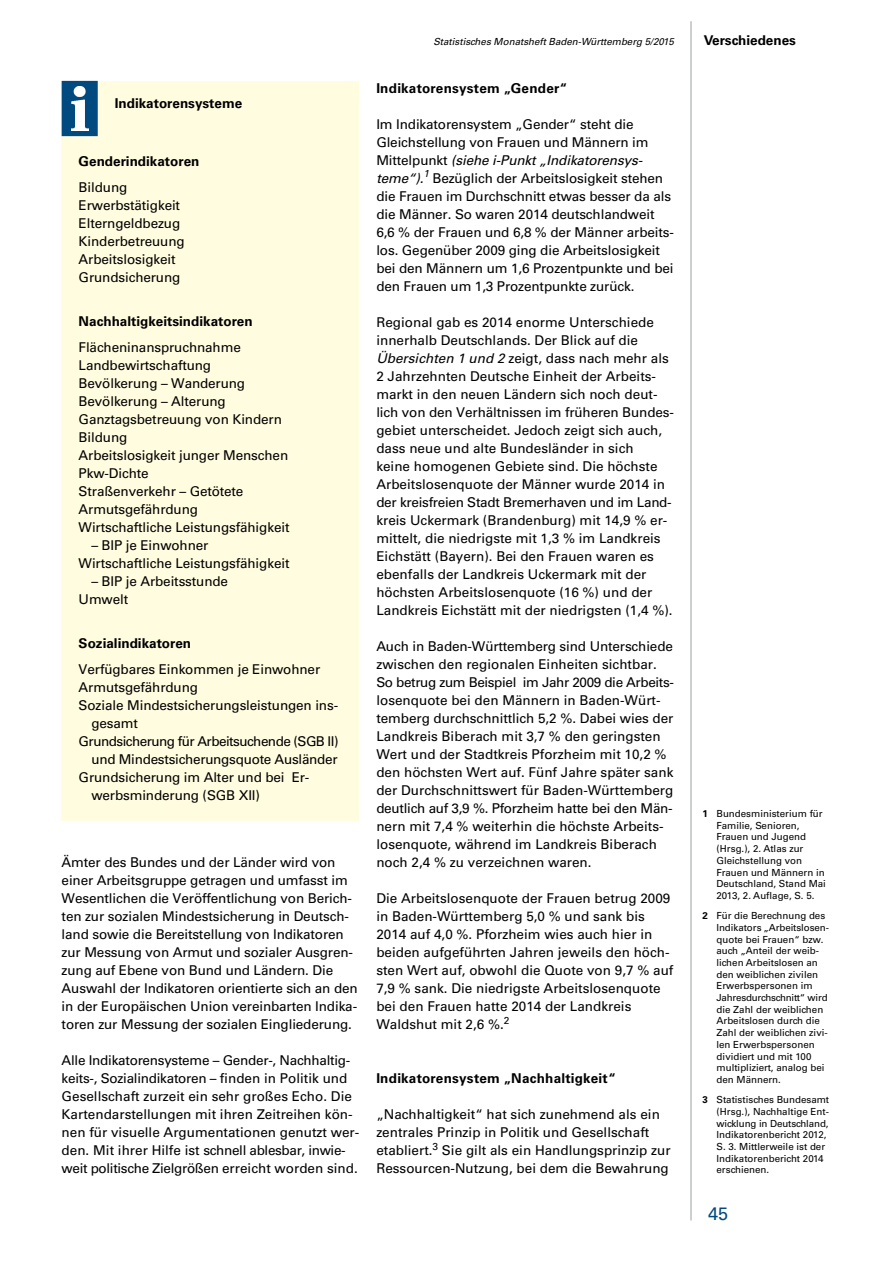
<style>
.page{position:relative;width:893px;height:1263px;background:#fff}
.page>*{position:absolute;margin:0;border:0;box-sizing:border-box;transform-origin:0 0}
.t1{font:18px "Univers";color:#004a7f}
.t2{font:13.5px/18px "Univers";letter-spacing:-.01em;color:#000}
.t3{font:700 13.5px "Univers";color:#000}
.t4{font:13.5px "Univers";letter-spacing:-.04em;color:#000}
.t5{font:700 13.5px "Univers";letter-spacing:.02em;color:#000}
.t6{font:9.75px/11.7px "Univers";color:#000}
.t7{font:italic 9.75px "Univers";color:#000}
.s1{font-style:italic}
.s2{font-weight:700}
</style>
<div class="page">
<hr style="left:691px;top:21px;width:1px;height:1199px;background:#9c9e9f">
<div style="left:62px;top:81px;width:297px;height:740px;background:#fffcdf"></div>
<div style="left:62px;top:81px;width:36px;height:55px;background:#004a7f;border:2px solid #004a7f"></div>
<img style="left:71px;top:86px;width:17px;height:44px">
<p class="t3" style="left:115px;top:96px;width:129px">Indikatorensysteme</p>
<p class="t3" style="left:79px;top:153px;width:122px">Genderindikatoren</p>
<p class="t2" style="left:79px;top:178px;width:108px">Bildung<br>Erwerbstätigkeit<br>Elterngeldbezug<br>Kinderbetreuung<br>Arbeitslosigkeit<br>Grundsicherung</p>
<p class="t3" style="left:79px;top:313px;width:176px">Nachhaltigkeitsindikatoren</p>
<p class="t2" style="left:79px;top:338px;width:212px">Flächeninanspruchnahme<br>Landbewirtschaftung<br>Bevölkerung – Wanderung<br>Bevölkerung – Alterung<br>Ganztagsbetreuung von Kindern<br>Bildung<br>Arbeitslosigkeit junger Menschen<br>Pkw-Dichte<br>Straßenverkehr – Getötete<br>Armutsgefährdung<br>Wirtschaftliche Leistungsfähigkeit</p>
<p class="t2" style="left:79px;top:536px;width:212px;text-indent:13px">– BIP je Einwohner<br>Wirtschaftliche Leistungsfähigkeit</p>
<p class="t2" style="left:79px;top:572px;width:151px;text-indent:13px">– BIP je Arbeitsstunde<br>Umwelt</p>
<p class="t3" style="left:79px;top:635px;width:114px">Sozialindikatoren</p>
<p class="t2" style="left:79px;top:660px;width:243px">Verfügbares Einkommen je Einwohner</p>
<p class="t2" style="left:79px;top:678px;width:121px">Armutsgefährdung</p>
<p class="t2" style="left:79px;top:696px;width:258px">Soziale Mindestsicherungsleistungen ins-</p>
<p class="t2" style="left:91px;top:714px;width:48px">gesamt</p>
<p class="t4" style="left:79px;top:733px;width:261px">Grundsicherung für Arbeitsuchende (SGB II)</p>
<p class="t2" style="left:91px;top:750px;width:248px">und Mindestsicherungsquote Ausländer</p>
<p class="t2" style="left:79px;top:768px;width:230px">Grundsicherung im Alter und bei Er-</p>
<p class="t2" style="left:91px;top:786px;width:170px">werbsminderung (SGB XII)</p>
<p class="t2" style="left:62px;top:853px;width:298px">Ämter des Bundes und der Länder wird von einer Arbeitsgruppe getragen und umfasst im Wesentlichen die Veröffentlichung von Berich&shy;ten zur sozialen Mindestsicherung in Deutsch&shy;land sowie die Bereitstellung von Indikatoren zur Messung von Armut und sozialer Ausgren&shy;zung auf Ebene von Bund und Ländern. Die Auswahl der Indikatoren orientierte sich an den in der Europäischen Union vereinbarten Indika&shy;toren zur Messung der sozialen Eingliederung.</p>
<p class="t2" style="left:62px;top:1051px;width:299px">Alle Indikatorensysteme – Gender-, Nachhaltig&shy;keits-, Sozialindikatoren – finden in Politik und Gesellschaft zurzeit ein sehr großes Echo. Die Kartendarstellungen mit ihren Zeitreihen kön&shy;nen für visuelle Argumentationen genutzt wer&shy;den. Mit ihrer Hilfe ist schnell ablesbar, inwie&shy;weit politische Zielgrößen erreicht worden sind.</p>
<p class="t7" style="left:433px;top:35px;width:242px">Statistisches Monatsheft Baden-Württemberg 5/2015</p>
<p class="t3" style="left:704px;top:32px;width:94px">Verschiedenes</p>
<p class="t5" style="left:376px;top:80px;width:192px">Indikatorensystem „Gender“</p>
<p class="t2" style="left:376px;top:115px;width:299px">Im Indikatorensystem „Gender“ steht die Gleichstellung von Frauen und Männern im Mittelpunkt <span class="s1">(siehe i-Punkt „Indikatorensys&shy;teme“).</span><sup>1</sup> Bezüglich der Arbeitslosigkeit stehen die Frauen im Durchschnitt etwas besser da als die Männer. So waren 2014 deutschlandweit 6,6 % der Frauen und 6,8 % der Männer arbeits&shy;los. Gegenüber 2009 ging die Arbeitslosigkeit bei den Männern um 1,6 Prozentpunkte und bei den Frauen um 1,3 Prozentpunkte zurück.</p>
<p class="t2" style="left:376px;top:313px;width:299px">Regional gab es 2014 enorme Unterschiede innerhalb Deutschlands. Der Blick auf die <span class="s1">Übersichten 1 und 2</span> zeigt, dass nach mehr als 2 Jahrzehnten Deutsche Einheit der Arbeits&shy;markt in den neuen Ländern sich noch deut&shy;lich von den Verhältnissen im früheren Bundes&shy;gebiet unterscheidet. Jedoch zeigt sich auch, dass neue und alte Bundesländer in sich<br>keine homogenen Gebiete sind. Die höchste Arbeitslosenquote der Männer wurde 2014 in der kreisfreien Stadt Bremerhaven und im Land&shy;kreis Uckermark (Brandenburg) mit 14,9 % er&shy;mittelt, die niedrigste mit 1,3 % im Landkreis Eichstätt (Bayern). Bei den Frauen waren es ebenfalls der Landkreis Uckermark mit der höchsten Arbeitslosenquote (16 %) und der Landkreis Eichstätt mit der niedrigsten (1,4 %).</p>
<p class="t2" style="left:376px;top:637px;width:299px">Auch in Baden-Württemberg sind Unterschiede zwischen den regionalen Einheiten sichtbar.<br>So betrug zum Beispiel im Jahr 2009 die Arbeits&shy;losenquote bei den Männern in Baden-Würt&shy;temberg durchschnittlich 5,2 %. Dabei wies der Landkreis Biberach mit 3,7 % den geringsten Wert und der Stadtkreis Pforzheim mit 10,2 % den höchsten Wert auf. Fünf Jahre später sank der Durchschnittswert für Baden-Württemberg deutlich auf 3,9 %. Pforzheim hatte bei den Män&shy;nern mit 7,4 % weiterhin die höchste Arbeits&shy;losenquote, während im Landkreis Biberach noch 2,4 % zu verzeichnen waren.</p>
<p class="t2" style="left:376px;top:889px;width:299px">Die Arbeitslosenquote der Frauen betrug 2009 in Baden-Württemberg 5,0 % und sank bis 2014 auf 4,0 %. Pforzheim wies auch hier in beiden aufgeführten Jahren jeweils den höch&shy;sten Wert auf, obwohl die Quote von 9,7 % auf 7,9 % sank. Die niedrigste Arbeitslosenquote bei den Frauen hatte 2014 der Landkreis Waldshut mit 2,6 %.<sup>2</sup></p>
<p class="t3" style="left:376px;top:1070px;width:241px">Indikatorensystem „Nachhaltigkeit“</p>
<p class="t2" style="left:376px;top:1105px;width:296px">„Nachhaltigkeit“ hat sich zunehmend als ein zentrales Prinzip in Politik und Gesellschaft etabliert.<sup>3</sup> Sie gilt als ein Handlungsprinzip zur Ressourcen-Nutzung, bei dem die Bewahrung</p>
<p class="t6" style="left:716px;top:808px;width:111px;text-indent:-14px"><span class="s2">1</span> Bundesministerium für<br>Familie, Senioren,<br>Frauen und Jugend (Hrsg.), 2. Atlas zur<br>Gleichstellung von<br>Frauen und Männern in<br>Deutschland, Stand Mai<br>2013, 2. Auflage, S. 5.</p>
<p class="t6" style="left:716px;top:910px;width:114px;text-indent:-14px"><span class="s2">2</span> Für die Berechnung des<br>Indikators „Arbeitslosen&shy;quote bei Frauen“ bzw. auch „Anteil der weib&shy;lichen Arbeitslosen an den weiblichen zivilen<br>Erwerbspersonen im<br>Jahresdurchschnitt“ wird die Zahl der weiblichen<br>Arbeitslosen durch die<br>Zahl der weiblichen zivi&shy;len Erwerbspersonen dividiert und mit 100 multipliziert, analog bei den Männern.</p>
<p class="t6" style="left:716px;top:1094px;width:114px;text-indent:-14px"><span class="s2">3</span> Statistisches Bundesamt (Hrsg.), Nachhaltige Ent&shy;wicklung in Deutschland,<br>Indikatorenbericht 2012,<br>S. 3. Mittlerweile ist der<br>Indikatorenbericht 2014 erschienen.</p>
<h1 class="t1" style="left:708px;top:1203px;width:22px">45</h1>
</div>
